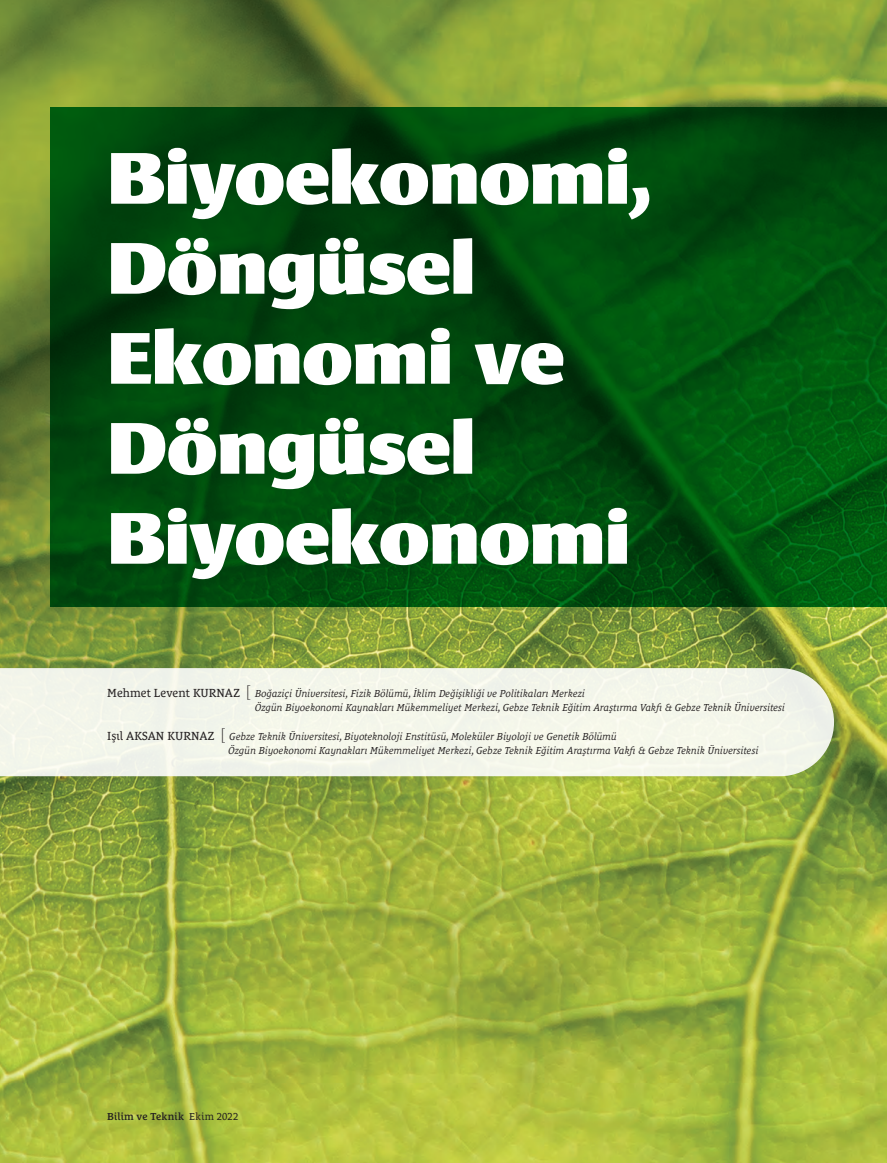
<style>
.page{position:relative;width:887px;height:1163px;background:#fff}
.page>*{position:absolute;margin:0;border:0;box-sizing:border-box;transform-origin:0 0}
.t1{font:900 75px/90px "Le Monde Sans Pro";letter-spacing:-.01em;color:#fff}
.t2{font:italic 10.35px/13.5px "Le Monde Courrier Pro";color:#231f20}
.t3{font:600 10.35px "Le Monde Courrier Pro";letter-spacing:.01em;color:#231f20}
.s1{font-style:normal;font-size:12px}
.s2{font-family:"Le Monde Sans Pro";font-weight:300;font-style:normal;font-stretch:expanded;font-size:16.2px}
.s3{font-weight:400}
</style>
<div class="page">
<img style="left:0;top:0;width:886px;height:1163px">
<svg style="left:50px;top:107px;width:836px;height:499px;background:#00490d"></svg>
<div style="left:0;top:668px;width:833px;height:108px;background:#f3f6eb"></div>
<h1 class="t1" style="left:107px;top:127px;width:546px">Biyoekonomi,<br>Döngüsel<br>Ekonomi ve<br>Döngüsel<br>Biyoekonomi</h1>
<p class="t2" style="left:255px;top:686px;width:531px;text-indent:-148px"><span class="s1">Mehmet Levent KURNAZ</span> <span class="s2">[</span> Boğaziçi Üniversitesi, Fizik Bölümü, İklim Değişikliği ve Politikaları Merkezi<br>Özgün Biyoekonomi Kaynakları Mükemmeliyet Merkezi, Gebze Teknik Eğitim Araştırma Vakfı &amp; Gebze Teknik Üniversitesi</p>
<p class="t2" style="left:228px;top:729px;width:531px;text-indent:-121px"><span class="s1">Işıl AKSAN KURNAZ</span> <span class="s2">[</span> Gebze Teknik Üniversitesi, Biyoteknoloji Enstitüsü, Moleküler Biyoloji ve Genetik Bölümü<br>Özgün Biyoekonomi Kaynakları Mükemmeliyet Merkezi, Gebze Teknik Eğitim Araştırma Vakfı &amp; Gebze Teknik Üniversitesi</p>
<p class="t3" style="left:107px;top:1108px;width:133px">Bilim ve Teknik <span class="s3">Ekim 2022</span></p>
</div>
